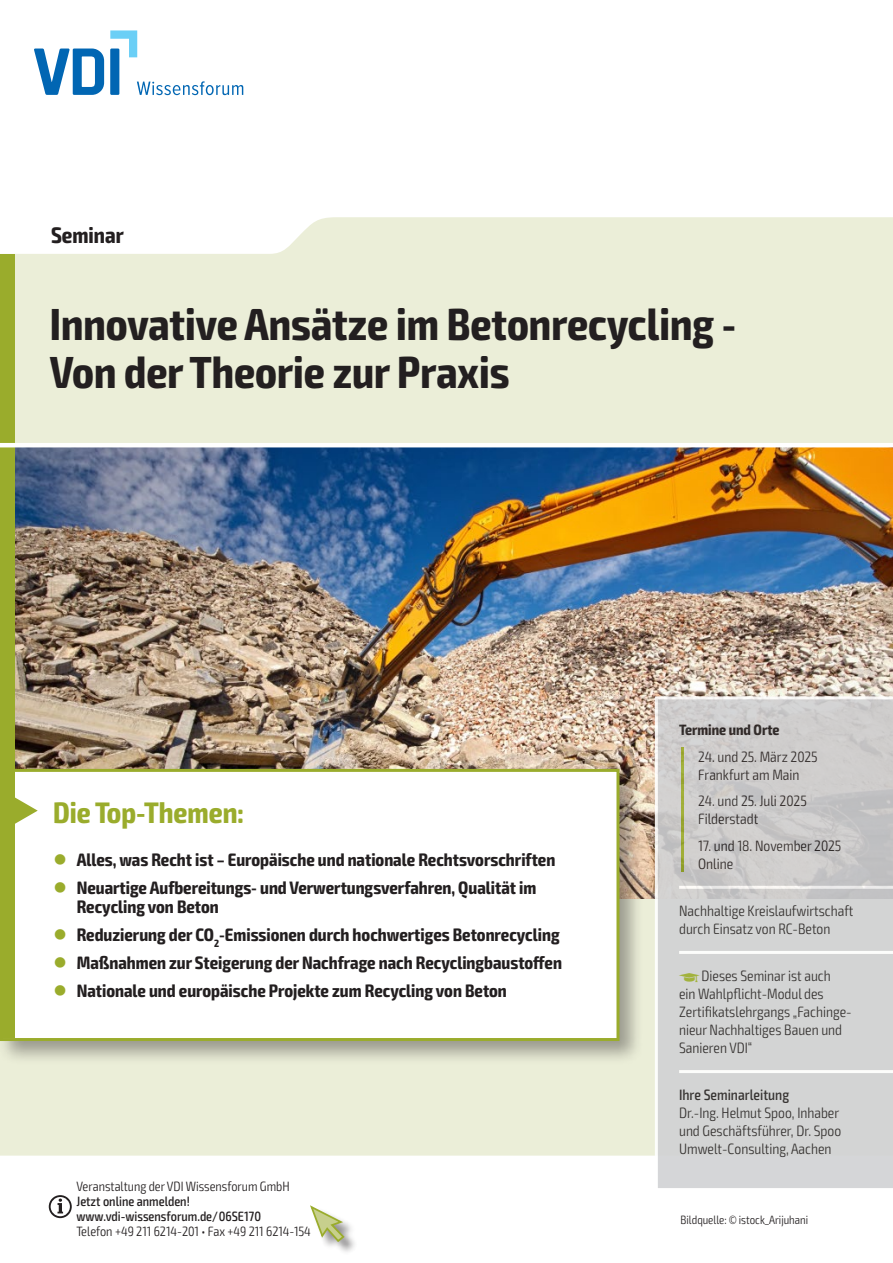
<style>
.page{position:relative;width:893px;height:1263px;background:#fff}
.page>*{position:absolute;margin:0;border:0;box-sizing:border-box;transform-origin:0 0}
.t1{font:700 condensed 45px/48px "Exo 2";color:#231f20}
.t2{font:700 condensed 29.7px "Exo 2";color:#9aac2c}
.t3{font:700 condensed 22.5px "Exo 2";color:#231f20}
.t4{font:700 condensed 18px/19.5px "Exo 2";color:#231f20}
.t5{font:300 condensed 15px/18px "Exo 2";color:#231f20}
.t6{font:500 condensed 15px "Exo 2";color:#231f20}
.t7{font:700 condensed 15px "Exo 2";color:#231f20}
.t8{font:300 condensed 13.5px "Exo 2";color:#231f20}
.t9{font:500 condensed 13.5px/15px "Exo 2";color:#231f20}
.t10{font:300 condensed 12px "Exo 2";color:#231f20}
.t11{font:6px "VDI Iconset S4 A Regular";color:#9aac2c}
.s1{color:#9aac2c}
</style>
<div class="page">
<div style="left:0;top:217px;width:893px;height:938px;background:#ebeed8"></div>
<img style="left:14px;top:447px;width:879px;height:451px">
<div style="left:0;top:765px;width:644px;height:300px;background:#231f20;opacity:.4"></div>
<div style="left:2px;top:770px;width:616px;height:269px;background:#fff"></div>
<div style="left:3px;top:772px;width:11px;height:266px;background:#9aac2c"></div>
<div style="left:0;top:769px;width:619px;height:272px;border:3px solid #9aac2c"></div>
<svg style="left:14px;top:796px;width:24px;height:29px"></svg>
<div style="left:0;top:254px;width:14px;height:519px;background:#9aac2c"></div>
<div style="left:311px;top:1206px;width:47px;height:49px;background:#231f20;opacity:.5"></div>
<svg style="left:310px;top:1205px;width:36px;height:38px"></svg>
<hr style="left:0;top:443px;width:893px;height:4px;background:#fff">
<svg style="left:655px;top:696px;width:238px;height:492px;background:#d1d1d1"></svg>
<svg style="left:49px;top:1195px;width:23px;height:23px"></svg>
<svg style="left:34px;top:30px;width:209px;height:65px"></svg>
<h3 class="t3" style="left:51px;top:221px;width:74px">Seminar</h3>
<h1 class="t1" style="left:50px;top:301px;width:688px">Innovative Ansätze im Betonrecycling -<br>Von der Theorie zur Praxis</h1>
<h2 class="t2" style="left:53px;top:794px;width:192px">Die Top-Themen:</h2>
<p class="t4" style="left:53px;top:850px;width:503px"><span class="s1">●</span> Alles, was Recht ist – Europäische und nationale Rechtsvorschriften</p>
<p class="t4" style="left:77px;top:878px;width:461px;text-indent:-23px"><span class="s1">●</span> Neuartige Aufbereitungs- und Verwertungsverfahren, Qualität im<br>Recycling von Beton</p>
<p class="t4" style="left:53px;top:925px;width:508px"><span class="s1">●</span> Reduzierung der CO<sub>2</sub>-Emissionen durch hochwertiges Betonrecycling</p>
<p class="t4" style="left:53px;top:953px;width:510px"><span class="s1">●</span> Maßnahmen zur Steigerung der Nachfrage nach Recyclingbaustoffen</p>
<p class="t4" style="left:53px;top:981px;width:455px"><span class="s1">●</span> Nationale und europäische Projekte zum Recycling von Beton</p>
<p class="t8" style="left:77px;top:1178px;width:215px">Veranstaltung der VDI Wissensforum GmbH</p>
<p class="t9" style="left:77px;top:1194px;width:186px">Jetzt online anmelden! www.vdi-wissensforum.de/06SE170</p>
<p class="t8" style="left:77px;top:1223px;width:236px">Telefon +49 211 6214-201 • Fax +49 211 6214-154</p>
<p class="t7" style="left:679px;top:721px;width:102px">Termine und Orte</p>
<p class="t5" style="left:698px;top:748px;width:121px">24. und 25. März 2025<br>Frankfurt am Main</p>
<p class="t5" style="left:698px;top:792px;width:110px">24. und 25. Juli 2025<br>Filderstadt</p>
<p class="t5" style="left:698px;top:837px;width:145px">17. und 18. November 2025<br>Online</p>
<p class="t5" style="left:679px;top:902px;width:176px">Nachhaltige Kreislaufwirtschaft durch Einsatz von RC-Beton</p>
<p class="t11" style="left:679px;top:972px;width:22px">z</p>
<p class="t5" style="left:679px;top:967px;width:174px;text-indent:22px">Dieses Seminar ist auch<br>ein Wahlpflicht-Modul des<br>Zertifikatslehrgangs „Fachinge&shy;nieur Nachhaltiges Bauen und<br>Sanieren VDI“</p>
<p class="t6" style="left:679px;top:1086px;width:112px">Ihre Seminarleitung</p>
<p class="t5" style="left:679px;top:1104px;width:164px">Dr.-Ing. Helmut Spoo, Inhaber und Geschäftsführer, Dr. Spoo<br>Umwelt-Consulting, Aachen</p>
<p class="t10" style="left:681px;top:1212px;width:129px">Bildquelle: © istock_Arijuhani</p>
</div>
